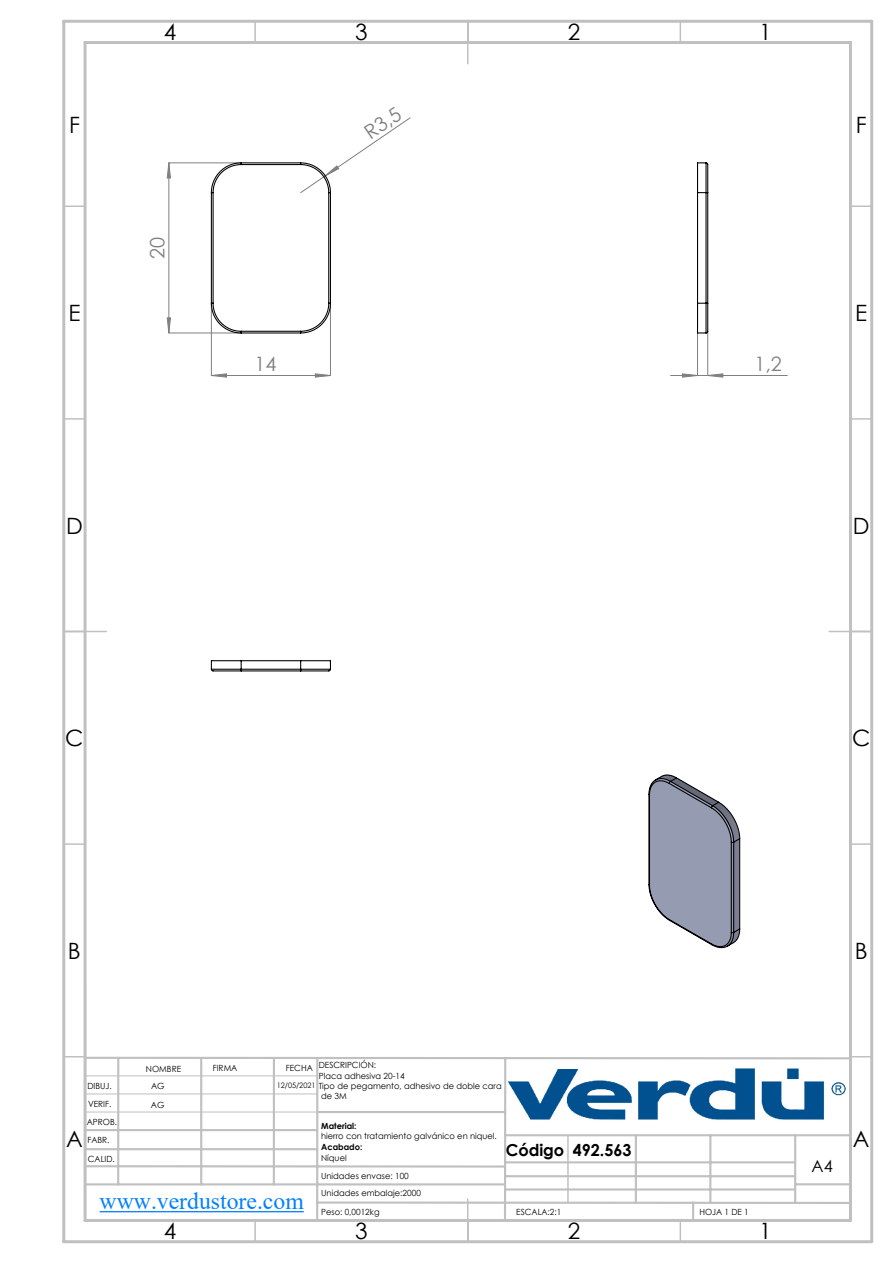
<style>
.page{position:relative;width:893px;height:1263px;background:#fff}
.page>*{position:absolute;margin:0;border:0;box-sizing:border-box;transform-origin:0 0}
.t1{font:24px "Times New Roman";color:#0080ff}
.t2{font:22.5px "Century Gothic";color:#000}
.t3{font:19.8px "Century Gothic";color:#808080}
.t4{font:700 16.5px "Century Gothic";color:#000}
.t5{font:16.5px "Century Gothic";color:#000}
.t6{font:8.55px/10.2px "Century Gothic";color:#000}
.t7{font:8.55px/17.9px "Century Gothic";color:#000;scale:.96 1}
.t8{font:700 8.55px "Century Gothic";color:#000}
.t9{font:7.5px "Century Gothic";color:#000}
</style>
<div class="page">
<hr style="left:64px;top:631px;width:42px;height:1px;background:#c0c0c0">
<hr style="left:467px;top:21px;width:1px;height:43px;background:#c0c0c0">
<hr style="left:829px;top:631px;width:43px;height:1px;background:#c0c0c0">
<svg style="left:65px;top:1056px;width:18px;height:1px"></svg>
<svg style="left:853px;top:1056px;width:17px;height:1px"></svg>
<hr style="left:64px;top:843px;width:21px;height:2px;background:#c0c0c0">
<hr style="left:850px;top:843px;width:22px;height:2px;background:#c0c0c0">
<hr style="left:64px;top:418px;width:21px;height:2px;background:#c0c0c0">
<hr style="left:850px;top:418px;width:22px;height:2px;background:#c0c0c0">
<hr style="left:64px;top:205px;width:21px;height:2px;background:#c0c0c0">
<hr style="left:850px;top:205px;width:22px;height:2px;background:#c0c0c0">
<hr style="left:254px;top:21px;width:2px;height:22px;background:#c0c0c0">
<hr style="left:254px;top:1220px;width:2px;height:22px;background:#c0c0c0">
<svg style="left:467px;top:1223px;width:1px;height:17px"></svg>
<svg style="left:680px;top:23px;width:1px;height:18px"></svg>
<svg style="left:680px;top:1223px;width:1px;height:17px"></svg>
<svg style="left:83px;top:981px;width:770px;height:242px"></svg>
<hr style="left:84px;top:43px;width:3px;height:1177px;background:#c0c0c0">
<hr style="left:85px;top:41px;width:765px;height:3px;background:#c0c0c0">
<hr style="left:849px;top:43px;width:3px;height:1177px;background:#c0c0c0">
<hr style="left:85px;top:1219px;width:765px;height:3px;background:#c0c0c0">
<hr style="left:62px;top:21px;width:3px;height:1221px;background:#c0c0c0">
<hr style="left:64px;top:20px;width:808px;height:3px;background:#c0c0c0">
<hr style="left:870px;top:21px;width:3px;height:1221px;background:#c0c0c0">
<hr style="left:64px;top:1240px;width:808px;height:3px;background:#c0c0c0">
<hr style="left:211px;top:303px;width:1px;height:72px;background:#808080">
<hr style="left:330px;top:303px;width:1px;height:72px;background:#808080">
<hr style="left:169px;top:162px;width:72px;height:1px;background:#808080">
<hr style="left:169px;top:333px;width:72px;height:1px;background:#808080">
<hr style="left:697px;top:333px;width:1px;height:42px;background:#808080">
<hr style="left:707px;top:331px;width:1px;height:44px;background:#808080">
<hr style="left:708px;top:375px;width:79px;height:1px;background:#808080">
<svg style="left:211px;top:373px;width:120px;height:5px"></svg>
<svg style="left:166px;top:162px;width:5px;height:172px"></svg>
<svg style="left:670px;top:373px;width:54px;height:5px"></svg>
<svg style="left:210px;top:117px;width:201px;height:217px"></svg>
<svg style="left:210px;top:660px;width:121px;height:12px"></svg>
<svg style="left:697px;top:162px;width:12px;height:172px"></svg>
<svg style="left:648px;top:774px;width:93px;height:175px"></svg>
<hr style="left:100px;top:1211px;width:204px;height:1px;background:#0080ff">
<h2 class="t2" style="left:164px;top:16px;width:14px">4</h2>
<h2 class="t2" style="left:355px;top:16px;width:14px">3</h2>
<h2 class="t2" style="left:568px;top:16px;width:14px">2</h2>
<h2 class="t2" style="left:759px;top:16px;width:14px">1</h2>
<h3 class="t3" style="left:359px;top:122px;width:41px;rotate:-34deg">R3,5</h3>
<h2 class="t2" style="left:69px;top:109px;width:12px">F</h2>
<h2 class="t2" style="left:856px;top:109px;width:12px">F</h2>
<h3 class="t3" style="left:144px;top:259px;width:23px;rotate:-90deg">20</h3>
<h2 class="t2" style="left:68px;top:297px;width:14px">E</h2>
<h2 class="t2" style="left:855px;top:297px;width:14px">E</h2>
<h3 class="t3" style="left:255px;top:350px;width:23px">14</h3>
<h3 class="t3" style="left:754px;top:350px;width:29px">1,2</h3>
<h2 class="t2" style="left:66px;top:510px;width:18px">D</h2>
<h2 class="t2" style="left:853px;top:510px;width:18px">D</h2>
<h2 class="t2" style="left:65px;top:722px;width:20px">C</h2>
<h2 class="t2" style="left:852px;top:722px;width:20px">C</h2>
<h2 class="t2" style="left:68px;top:935px;width:14px">B</h2>
<h2 class="t2" style="left:855px;top:935px;width:14px">B</h2>
<p class="t6" style="left:319px;top:1060px;width:184px">DESCRIPCIÓN:<br>Placa adhesiva 20-14<br>Tipo de pegamento, adhesivo de doble cara de 3M</p>
<p class="t8" style="left:321px;top:1119px;width:37px">Material:</p>
<p class="t6" style="left:321px;top:1131px;width:177px">hierro con tratamiento galvánico en niquel.</p>
<p class="t8" style="left:321px;top:1140px;width:43px">Acabado:</p>
<p class="t6" style="left:321px;top:1152px;width:27px">Níquel</p>
<h3 class="t4" style="left:506px;top:1137px;width:127px">Código 492.563</h3>
<p class="t6" style="left:321px;top:1187px;width:101px">Unidades embalaje:2000</p>
<p class="t6" style="left:146px;top:1063px;width:37px">NOMBRE</p>
<p class="t6" style="left:213px;top:1063px;width:26px">FIRMA</p>
<p class="t6" style="left:286px;top:1063px;width:29px">FECHA</p>
<p class="t6" style="left:151px;top:1076px;width:15px;line-height:18.6px">AG<br>AG</p>
<p class="t7" style="left:87px;top:1077px;width:33px">DIBUJ.<br>VERIF.<br>APROB.</p>
<p class="t6" style="left:87px;top:1130px;width:29px;line-height:18.6px">FABR.<br>CALID.</p>
<p class="t9" style="left:277px;top:1080px;width:40px">12/05/2021</p>
<h2 class="t2" style="left:66px;top:1123px;width:18px">A</h2>
<h2 class="t2" style="left:853px;top:1123px;width:18px">A</h2>
<h3 class="t5" style="left:812px;top:1154px;width:23px">A4</h3>
<p class="t6" style="left:321px;top:1171px;width:89px">Unidades envase: 100</p>
<h1 class="t1" style="left:100px;top:1184px;width:206px">www.verdustore.com</h1>
<p class="t6" style="left:516px;top:1206px;width:46px">ESCALA:2:1</p>
<p class="t6" style="left:699px;top:1206px;width:51px">HOJA 1 DE 1</p>
<p class="t6" style="left:321px;top:1206px;width:60px">Peso: 0,0012kg</p>
<h2 class="t2" style="left:164px;top:1215px;width:14px">4</h2>
<h2 class="t2" style="left:355px;top:1215px;width:14px">3</h2>
<h2 class="t2" style="left:568px;top:1215px;width:14px">2</h2>
<h2 class="t2" style="left:759px;top:1215px;width:14px">1</h2>
</div>
